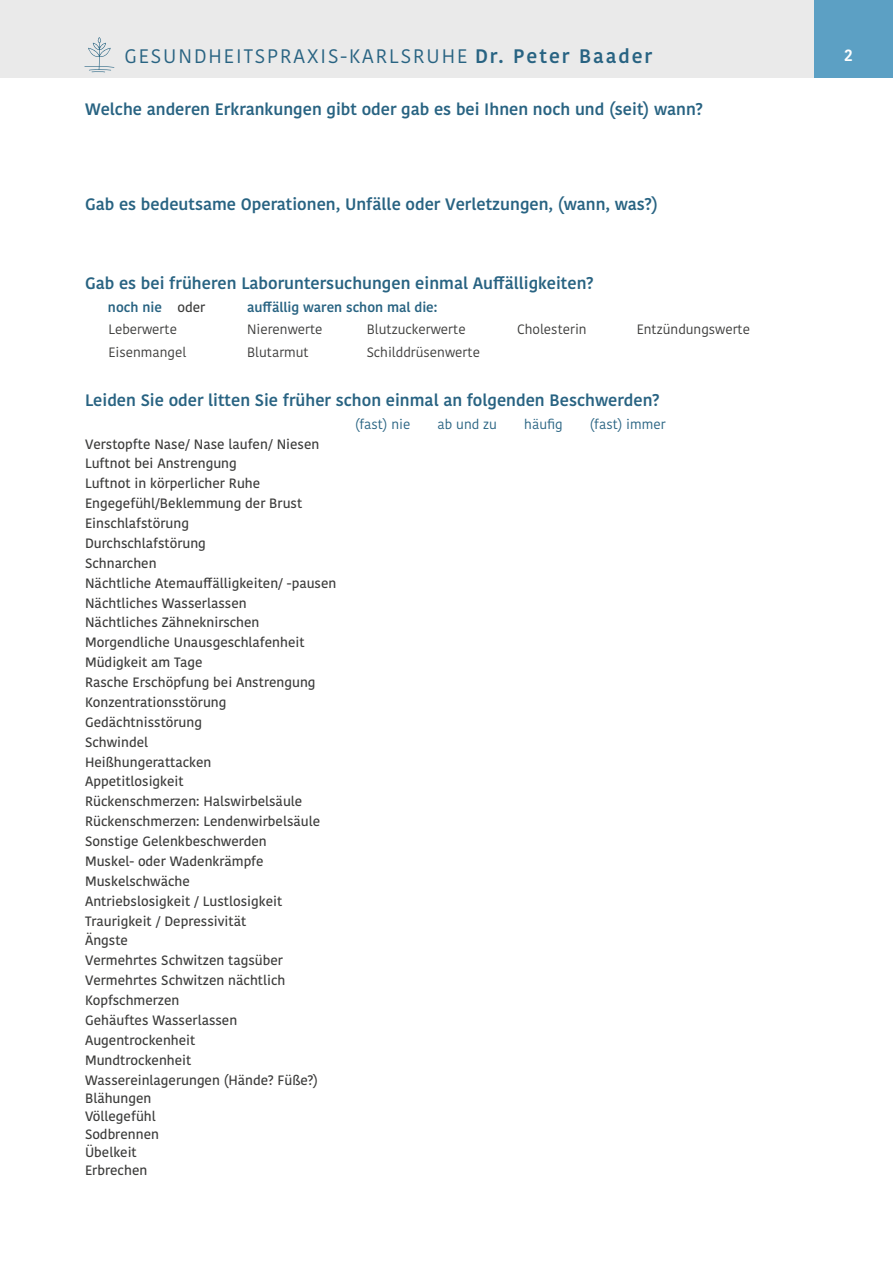
<style>
.page{position:relative;width:893px;height:1263px;background:#fff}
.page>*{position:absolute;margin:0;border:0;box-sizing:border-box;transform-origin:0 0}
.t1{font:19.5px "Kohinoor Devanagari";letter-spacing:.1em;color:#286382}
.t2{font:600 16.5px "Kohinoor Devanagari";color:#286382}
.t3{font:600 16.5px "Kohinoor Devanagari";color:#fff}
.t4{font:500 13.5px "Kohinoor Devanagari";color:#3c3c3b}
.t5{font:13.5px "Kohinoor Devanagari";color:#3c3c3b}
.t6{font:600 13.5px "Kohinoor Devanagari";color:#286382}
.t7{font:13.5px "Kohinoor Devanagari";color:#286382}
.s1{font-weight:600}
.s2{font-weight:500;color:#3c3c3b}
</style>
<div class="page">
<div style="left:0;top:0;width:893px;height:78px;background:#eaeaea"></div>
<svg style="left:84px;top:37px;width:30px;height:35px"></svg>
<div style="left:814px;top:0;width:79px;height:78px;background:#5ca0c4"></div>
<p class="t1" style="left:124px;top:45px;width:529px">GESUNDHEITSPRAXIS-KARLSRUHE <span class="s1">Dr. Peter Baader</span></p>
<p class="t3" style="left:844px;top:46px;width:10px">2</p>
<p class="t2" style="left:85px;top:100px;width:620px">Welche anderen Erkrankungen gibt oder gab es bei Ihnen noch und (seit) wann?</p>
<p class="t2" style="left:85px;top:194px;width:574px">Gab es bedeutsame Operationen, Unfälle oder Verletzungen, (wann, was?)</p>
<p class="t2" style="left:85px;top:274px;width:510px">Gab es bei früheren Laboruntersuchungen einmal Auffälligkeiten?</p>
<p class="t6" style="left:108px;top:299px;width:99px">noch nie <span class="s2">oder</span></p>
<p class="t6" style="left:247px;top:299px;width:192px">auffällig waren schon mal die:</p>
<p class="t5" style="left:108px;top:322px;width:70px">Leberwerte</p>
<p class="t5" style="left:247px;top:322px;width:77px">Nierenwerte</p>
<p class="t5" style="left:367px;top:322px;width:100px">Blutzuckerwerte</p>
<p class="t5" style="left:517px;top:322px;width:71px">Cholesterin</p>
<p class="t5" style="left:637px;top:322px;width:115px">Entzündungswerte</p>
<p class="t5" style="left:108px;top:344px;width:79px">Eisenmangel</p>
<p class="t5" style="left:247px;top:344px;width:63px">Blutarmut</p>
<p class="t5" style="left:367px;top:344px;width:115px">Schilddrüsenwerte</p>
<p class="t2" style="left:85px;top:391px;width:576px">Leiden Sie oder litten Sie früher schon einmal an folgenden Beschwerden?</p>
<p class="t7" style="left:355px;top:416px;width:57px">(fast) nie</p>
<p class="t7" style="left:438px;top:416px;width:61px">ab und zu</p>
<p class="t7" style="left:524px;top:416px;width:40px">häufig</p>
<p class="t7" style="left:590px;top:416px;width:77px">(fast) immer</p>
<p class="t4" style="left:85px;top:436px;width:236px">Verstopfte Nase/ Nase laufen/ Niesen</p>
<p class="t4" style="left:85px;top:456px;width:153px">Luftnot bei Anstrengung</p>
<p class="t4" style="left:85px;top:476px;width:177px">Luftnot in körperlicher Ruhe</p>
<p class="t4" style="left:85px;top:496px;width:219px">Engegefühl/Beklemmung der Brust</p>
<p class="t4" style="left:85px;top:515px;width:106px">Einschlafstörung</p>
<p class="t4" style="left:85px;top:535px;width:122px">Durchschlafstörung</p>
<p class="t4" style="left:85px;top:555px;width:73px">Schnarchen</p>
<p class="t4" style="left:85px;top:575px;width:253px">Nächtliche Atemauffälligkeiten/ -pausen</p>
<p class="t4" style="left:85px;top:595px;width:163px">Nächtliches Wasserlassen</p>
<p class="t4" style="left:85px;top:615px;width:176px">Nächtliches Zähneknirschen</p>
<p class="t4" style="left:85px;top:635px;width:221px">Morgendliche Unausgeschlafenheit</p>
<p class="t4" style="left:85px;top:655px;width:119px">Müdigkeit am Tage</p>
<p class="t4" style="left:85px;top:674px;width:232px">Rasche Erschöpfung bei Anstrengung</p>
<p class="t4" style="left:85px;top:694px;width:143px">Konzentrationsstörung</p>
<p class="t4" style="left:85px;top:714px;width:119px">Gedächtnisstörung</p>
<p class="t4" style="left:85px;top:734px;width:65px">Schwindel</p>
<p class="t4" style="left:85px;top:754px;width:128px">Heißhungerattacken</p>
<p class="t4" style="left:85px;top:774px;width:100px">Appetitlosigkeit</p>
<p class="t4" style="left:85px;top:794px;width:219px">Rückenschmerzen: Halswirbelsäule</p>
<p class="t4" style="left:85px;top:814px;width:237px">Rückenschmerzen: Lendenwirbelsäule</p>
<p class="t4" style="left:85px;top:833px;width:183px">Sonstige Gelenkbeschwerden</p>
<p class="t4" style="left:85px;top:853px;width:180px">Muskel- oder Wadenkrämpfe</p>
<p class="t4" style="left:85px;top:873px;width:106px">Muskelschwäche</p>
<p class="t4" style="left:85px;top:893px;width:199px">Antriebslosigkeit / Lustlosigkeit</p>
<p class="t4" style="left:85px;top:913px;width:163px">Traurigkeit / Depressivität</p>
<p class="t4" style="left:85px;top:933px;width:44px">Ängste</p>
<p class="t4" style="left:85px;top:953px;width:199px">Vermehrtes Schwitzen tagsüber</p>
<p class="t4" style="left:85px;top:973px;width:202px">Vermehrtes Schwitzen nächtlich</p>
<p class="t4" style="left:85px;top:992px;width:96px">Kopfschmerzen</p>
<p class="t4" style="left:85px;top:1012px;width:154px">Gehäuftes Wasserlassen</p>
<p class="t4" style="left:85px;top:1032px;width:112px">Augentrockenheit</p>
<p class="t4" style="left:85px;top:1052px;width:108px">Mundtrockenheit</p>
<p class="t4" style="left:85px;top:1072px;width:234px">Wassereinlagerungen (Hände? Füße?)</p>
<p class="t4" style="left:85px;top:1090px;width:68px">Blähungen</p>
<p class="t4" style="left:85px;top:1108px;width:72px">Völlegefühl</p>
<p class="t4" style="left:85px;top:1126px;width:75px">Sodbrennen</p>
<p class="t4" style="left:85px;top:1144px;width:53px">Übelkeit</p>
<p class="t4" style="left:85px;top:1162px;width:64px">Erbrechen</p>
</div>
